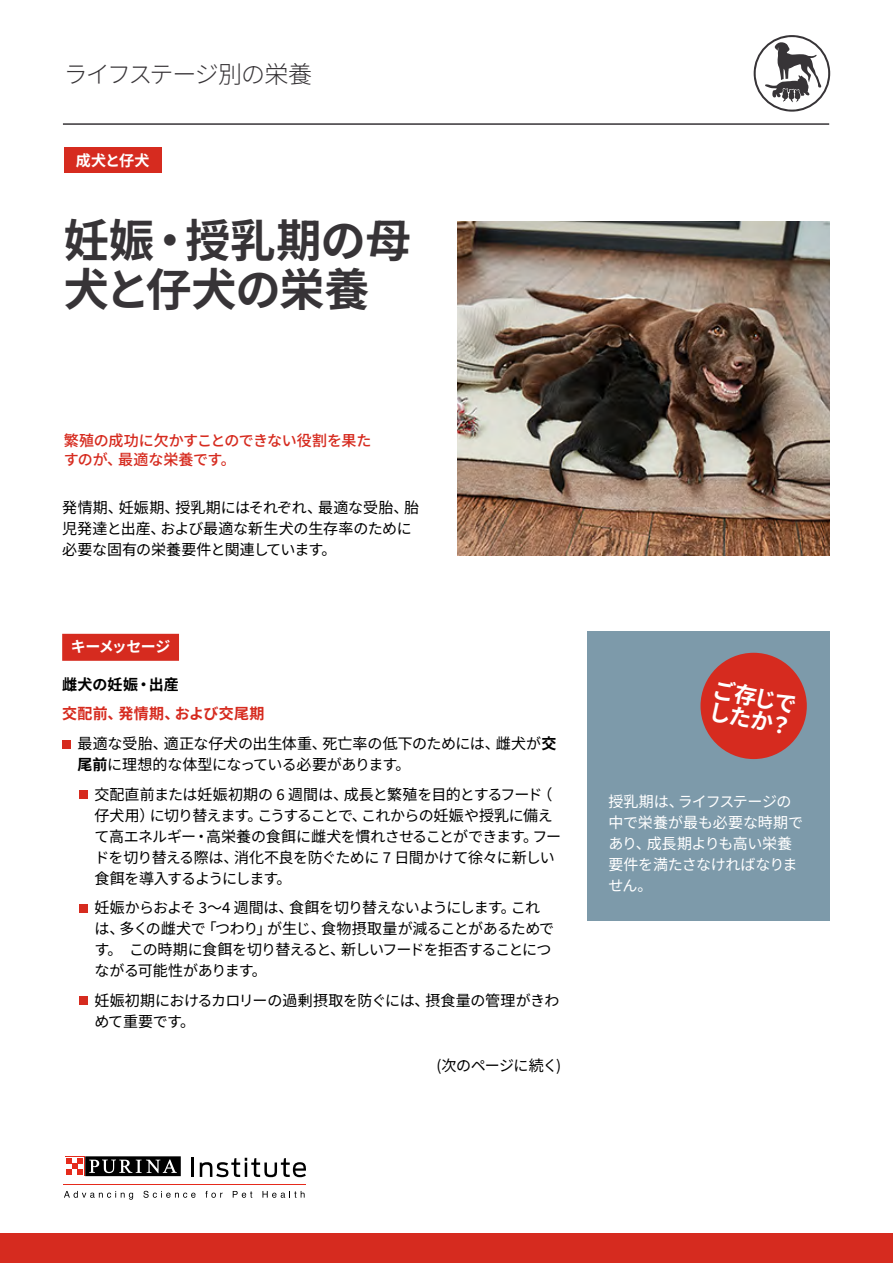
<style>
.page{position:relative;width:893px;height:1263px;background:#fff}
.page>*{position:absolute;margin:0;border:0;box-sizing:border-box;transform-origin:0 0}
.t1{font:700 45px/48.6px "Noto Sans JP";letter-spacing:-.005em;color:#373437}
.t2{font:300 24px "Noto Sans JP";letter-spacing:-.055em;color:#373437}
.t3{font:700 22.35px/22.4px "Noto Sans JP";color:#fff}
.t4{font:15px/21px "Noto Sans JP";letter-spacing:-.03em;color:#000}
.t5{font:15px/21px "Noto Sans JP";letter-spacing:-.05em;color:#000}
.t6{font:15px/21px "Noto Sans JP";letter-spacing:-.01em;color:#000}
.t7{font:15px/21px "Noto Sans JP";letter-spacing:-.015em;color:#fff}
.t8{font:15px/30.3px "Noto Sans JP";letter-spacing:-.005em;color:#000}
.t9{font:500 15px/19.5px "Noto Sans JP";letter-spacing:-.015em;color:#d62b1f}
.t10{font:700 15px "Noto Sans JP";letter-spacing:-.04em;color:#fff}
.t11{font:700 15px "Noto Sans JP";letter-spacing:.005em;color:#000}
.s1{font-weight:700;color:#d62b1f}
.s2{font-weight:700}
</style>
<div class="page">
<svg style="left:754px;top:35px;width:76px;height:77px"></svg>
<div style="left:0;top:1233px;width:893px;height:30px;background:#d62b1f"></div>
<hr style="left:64px;top:1184px;width:242px;height:1px;background:#e52a1b">
<svg style="left:192px;top:1158px;width:2px;height:19px"></svg>
<svg style="left:200px;top:1158px;width:106px;height:19px"></svg>
<svg style="left:64px;top:1191px;width:69px;height:9px"></svg>
<svg style="left:143px;top:1191px;width:53px;height:7px"></svg>
<svg style="left:205px;top:1191px;width:18px;height:7px"></svg>
<svg style="left:233px;top:1191px;width:19px;height:7px"></svg>
<svg style="left:262px;top:1191px;width:43px;height:7px"></svg>
<svg style="left:85px;top:1176px;width:96px;height:1px"></svg>
<svg style="left:65px;top:1156px;width:20px;height:20px"></svg>
<div style="left:85px;top:1156px;width:96px;height:20px;background:#000"></div>
<svg style="left:89px;top:1159px;width:88px;height:14px"></svg>
<div style="left:65px;top:1157px;width:19px;height:18px;background:#fff"></div>
<svg style="left:66px;top:1158px;width:17px;height:17px"></svg>
<img style="left:458px;top:221px;width:371px;height:334px">
<div style="left:587px;top:631px;width:242px;height:290px;background:#7d9aaa"></div>
<div style="left:700px;top:653px;width:107px;height:106px;background:#d62b1f;border-radius:50%"></div>
<hr style="left:63px;top:123px;width:766px;height:2px;background:#373437">
<div style="left:64px;top:147px;width:98px;height:26px;background:#d62b1f"></div>
<div style="left:62px;top:634px;width:117px;height:27px;background:#d62b1f"></div>
<div style="left:62px;top:740px;width:9px;height:8px;background:#d62b1f"></div>
<div style="left:79px;top:790px;width:9px;height:9px;background:#d62b1f"></div>
<div style="left:79px;top:904px;width:9px;height:8px;background:#d62b1f"></div>
<div style="left:79px;top:996px;width:9px;height:9px;background:#d62b1f"></div>
<h2 class="t2" style="left:64px;top:61px;width:250px">ライフステージ別の栄養</h2>
<p class="t10" style="left:76px;top:152px;width:75px">成犬と仔犬</p>
<h1 class="t1" style="left:64px;top:217px;width:348px">妊娠・授乳期の母犬と仔犬の栄養</h1>
<p class="t9" style="left:64px;top:431px;width:309px">繁殖の成功に欠かすことのできない役割を果たすのが、最適な栄養です。</p>
<p class="t6" style="left:62px;top:498px;width:359px">発情期、妊娠期、授乳期にはそれぞれ、最適な受胎、胎児発達と出産、および最適な新生犬の生存率のために必要な固有の栄養要件と関連しています。</p>
<p class="t10" style="left:71px;top:638px;width:101px">キーメッセージ</p>
<p class="t11" style="left:62px;top:676px;width:118px">雌犬の妊娠・出産</p>
<p class="t8" style="left:77px;top:699px;width:481px;text-indent:-15px"><span class="s1">交配前、発情期、および交尾期<br></span>最適な受胎、適正な仔犬の出生体重、死亡率の低下のためには、雌犬が<span class="s2">交</span></p>
<p class="t4" style="left:94px;top:750px;width:459px;line-height:29.5px;text-indent:-17px"><span class="s2">尾前</span>に理想的な体型になっている必要があります。<br>交配直前または妊娠初期の 6 週間は、成長と繁殖を目的とするフード（</p>
<p class="t4" style="left:94px;top:805px;width:468px">仔犬用）に切り替えます。こうすることで、これからの妊娠や授乳に備えて高エネルギー・高栄養の食餌に雌犬を慣れさせることができます。フードを切り替える際は、消化不良を防ぐために 7 日間かけて徐々に新しい食餌を導入するようにします。</p>
<p class="t5" style="left:94px;top:898px;width:461px">妊娠からおよそ 3～4 週間は、食餌を切り替えないようにします。これは、多くの雌犬で「つわり」が生じ、食物摂取量が減ることがあるためです。 この時期に食餌を切り替えると、新しいフードを拒否することにつながる可能性があります。</p>
<p class="t4" style="left:94px;top:990px;width:467px">妊娠初期におけるカロリーの過剰摂取を防ぐには、摂食量の管理がきわめて重要です。</p>
<p class="t4" style="left:437px;top:1055px;width:126px">(次のページに続く)</p>
<h3 class="t3" style="left:715px;top:678px;width:87px;rotate:11deg">ご存じでしたか？</h3>
<p class="t7" style="left:608px;top:791px;width:196px">授乳期は、ライフステージの中で栄養が最も必要な時期であり、成長期よりも高い栄養要件を満たさなければなりません。</p>
</div>
